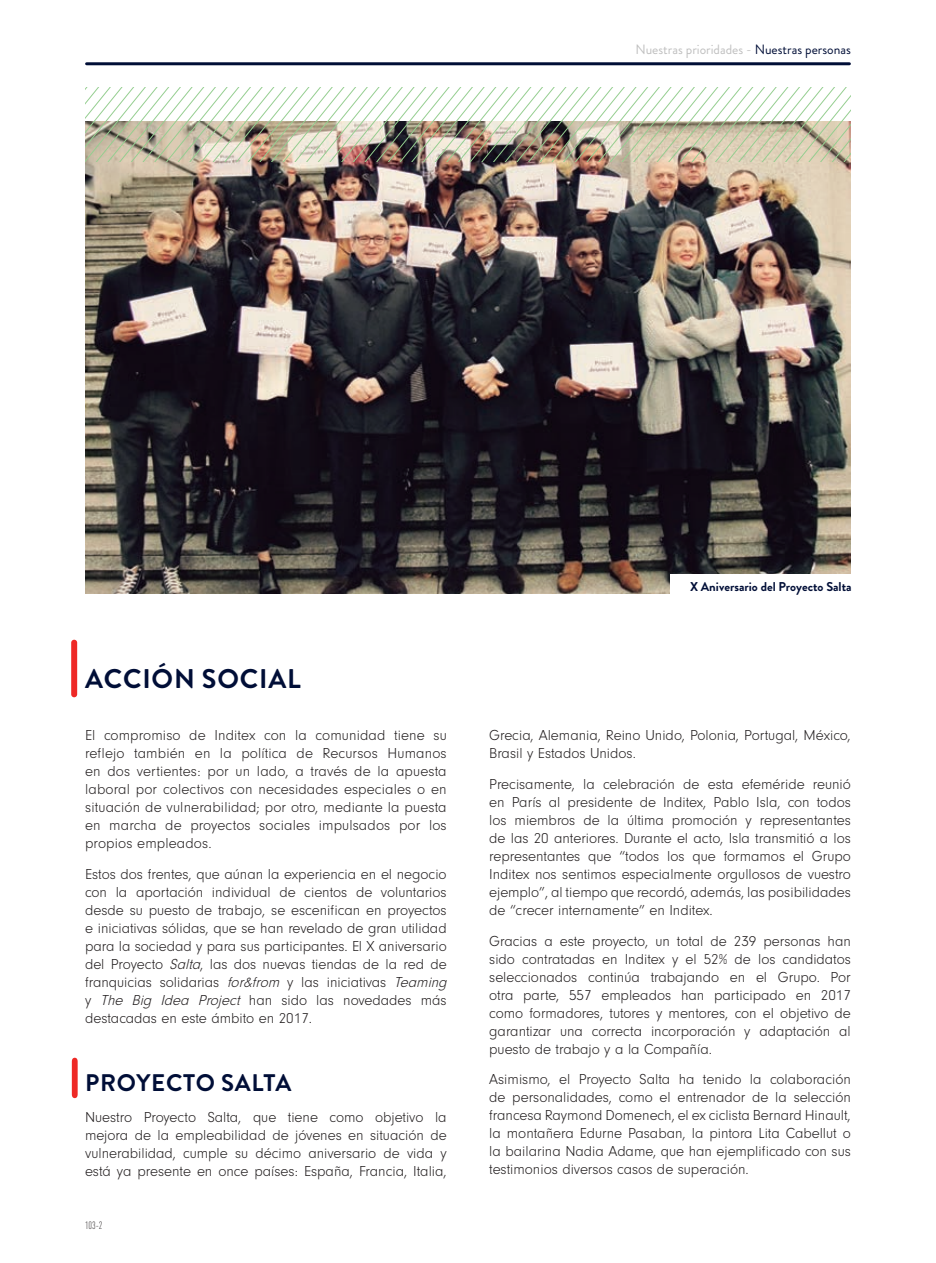
<style>
.page{position:relative;width:936px;height:1263px;background:#fff}
.page>*{position:absolute;margin:0;border:0;box-sizing:border-box;transform-origin:0 0}
.t1{font:500 61.5px "Gotham Rounded";color:#ee2926}
.t2{font:700 condensed 53.55px "Helvetica Rounded";color:#ee2926;scale:.95 1}
.t3{font:700 27px "Brandon Grotesque";letter-spacing:.03em;color:#000e37}
.t4{font:700 24px "Brandon Grotesque";letter-spacing:.03em;color:#000e37}
.TXT{font:300 15px/18px "Neuzeit Gro";color:#231f20;text-align:justify}
.t5{font:13.5px "Brandon Grotesque";color:#bfbfbf}
.PIE_foto_dcha{font:700 12.75px "Brandon Grotesque";color:#000e37}
.GRI_en_PAGINA{font:300 condensed 10.5px "DINOT";color:#231f20}
.s1{color:#000e37}
.s2{font-style:italic}
</style>
<div class="page">
<img style="left:85px;top:162px;width:765px;height:431px">
<img style="left:85px;top:87px;width:765px;height:75px">
<hr style="left:87px;top:62px;width:762px;height:3px;background:#000e37">
<div style="left:670px;top:574px;width:181px;height:20px;background:#fff"></div>
<p class="t5" style="left:635px;top:40px;width:217px">Nuestras prioridades - <span class="s1">Nuestras personas</span></p>
<p class="t1" style="left:64px;top:623px;width:22px">|</p>
<p class="t3" style="left:85px;top:659px;width:217px">ACCIÓN SOCIAL</p>
<p class="TXT" style="left:85px;top:726px;width:363px">El compromiso de Inditex con la comunidad tiene su reflejo también en la política de Recursos Humanos en dos vertientes: por un lado, a través de la apuesta laboral por colectivos con necesidades especiales o en situación de vulnerabilidad; por otro, mediante la puesta en marcha de proyectos sociales impulsados por los propios empleados.</p>
<p class="TXT" style="left:85px;top:865px;width:367px;text-align:left">Estos dos frentes, que aúnan la experiencia en el negocio con la aportación individual de cientos de voluntarios desde su puesto de trabajo, se escenifican en proyectos e iniciativas sólidas, que se han revelado de gran utilidad para la sociedad y para sus participantes. El X aniversario del Proyecto <span class="s2">Salta</span>, las dos nuevas tiendas de la red de franquicias solidarias <span class="s2">for&amp;from</span> y las iniciativas <span class="s2">Teaming </span>y <span class="s2">The Big Idea Project</span> han sido las novedades más destacadas en este ámbito en 2017.</p>
<p class="t2" style="left:69px;top:1045px;width:13px">|</p>
<p class="t4" style="left:85px;top:1066px;width:207px">PROYECTO SALTA</p>
<p class="TXT" style="left:85px;top:1108px;width:363px">Nuestro Proyecto Salta, que tiene como objetivo la mejora de la empleabilidad de jóvenes en situación de vulnerabilidad, cumple su décimo aniversario de vida y está ya presente en once países: España, Francia, Italia,</p>
<p class="GRI_en_PAGINA" style="left:85px;top:1219px;width:19px">103-2</p>
<p class="PIE_foto_dcha" style="left:690px;top:578px;width:163px">X Aniversario del Proyecto Salta</p>
<p class="TXT" style="left:489px;top:726px;width:363px">Grecia, Alemania, Reino Unido, Polonia, Portugal, México,<br>Brasil y Estados Unidos.</p>
<p class="TXT" style="left:489px;top:775px;width:363px">Precisamente, la celebración de esta efeméride reunió en París al presidente de Inditex, Pablo Isla, con todos los miembros de la última promoción y representantes de las 20 anteriores. Durante el acto, Isla transmitió a los representantes que “todos los que formamos el Grupo Inditex nos sentimos especialmente orgullosos de vuestro ejemplo”, al tiempo que recordó, además, las posibilidades de “crecer internamente” en Inditex.</p>
<p class="TXT" style="left:489px;top:932px;width:363px">Gracias a este proyecto, un total de 239 personas han sido contratadas en Inditex y el 52% de los candidatos seleccionados continúa trabajando en el Grupo. Por otra parte, 557 empleados han participado en 2017 como formadores, tutores y mentores, con el objetivo de garantizar una correcta incorporación y adaptación al puesto de trabajo y a la Compañía.</p>
<p class="TXT" style="left:489px;top:1071px;width:363px">Asimismo, el Proyecto Salta ha tenido la colaboración de personalidades, como el entrenador de la selección francesa Raymond Domenech, el ex ciclista Bernard Hinault, la montañera Edurne Pasaban, la pintora Lita Cabellut o la bailarina Nadia Adame, que han ejemplificado con sus testimonios diversos casos de superación.</p>
</div>
